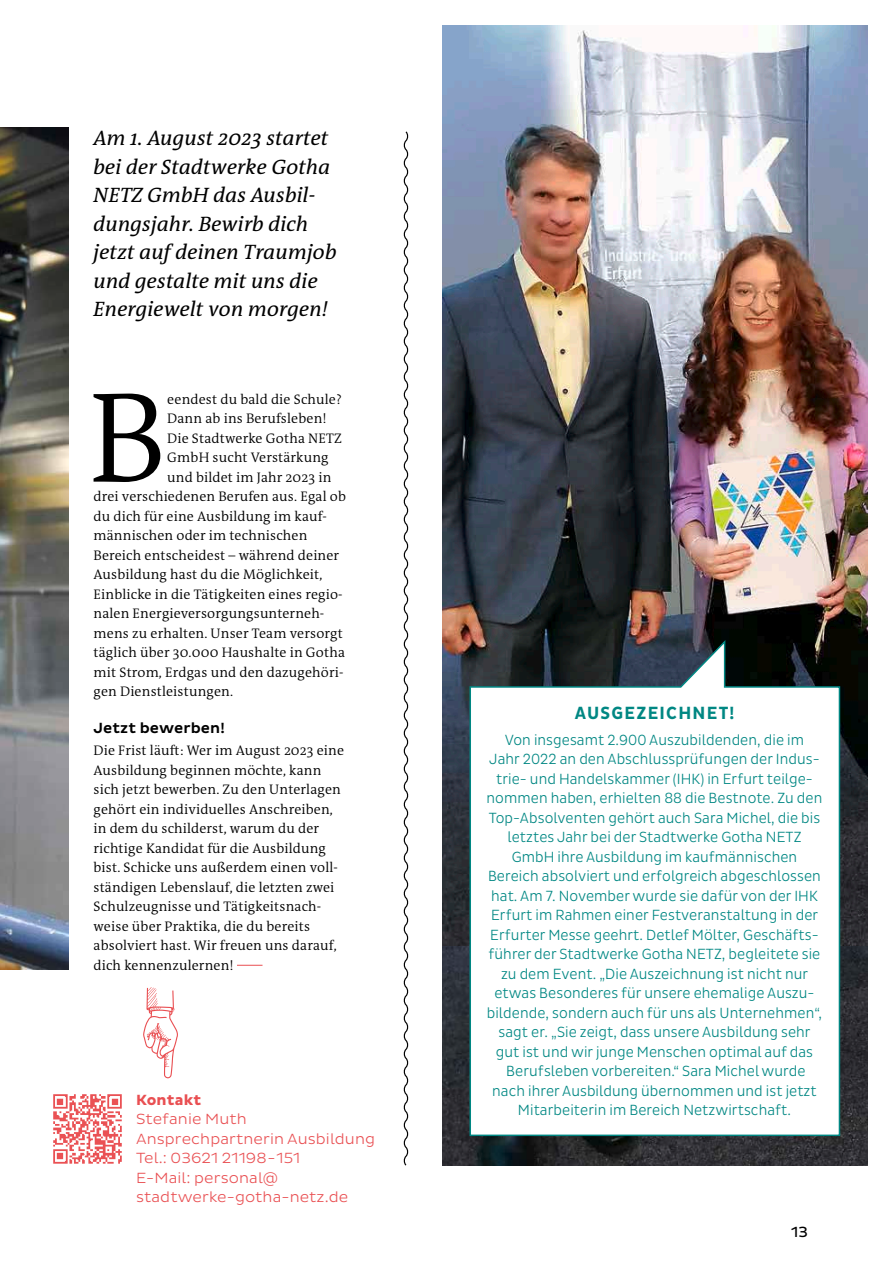
<style>
.page{position:relative;width:893px;height:1263px;background:#fff}
.page>*{position:absolute;margin:0;border:0;box-sizing:border-box;transform-origin:0 0}
.t1{font:300 129.6px "The Antiqua B W4";color:#000}
.t2{font:italic 21px/28.5px "The Antiqua B W5 Plain";letter-spacing:.005em;color:#000}
.t3{font:700 18px "Pluto Sans Cond";letter-spacing:.07em;color:#008783}
.t4{font:300 15px/19.5px "Pluto Sans Cond";letter-spacing:.005em;color:#008783;text-align:center}
.t5{font:300 15px/19.5px "Pluto Sans";letter-spacing:.005em;color:#e94f52}
.t6{font:500 15px "Pluto Sans";letter-spacing:.005em;color:#000}
.t7{font:700 15px "Pluto Sans";letter-spacing:.015em;color:#e94f52}
.t8{font:15px "Pluto Sans";color:#000}
.t9{font:300 13.95px/19.5px "The Antiqua B W4";letter-spacing:.01em;color:#000}
</style>
<div class="page">
<img style="left:0;top:128px;width:68px;height:841px">
<svg style="left:403px;top:131px;width:6px;height:1035px"></svg>
<img style="left:442px;top:26px;width:425px;height:920px">
<img style="left:442px;top:946px;width:425px;height:219px">
<svg style="left:469px;top:638px;width:372px;height:499px"></svg>
<svg style="left:237px;top:965px;width:25px;height:1px"></svg>
<svg style="left:143px;top:987px;width:35px;height:92px"></svg>
<img style="left:53px;top:1094px;width:69px;height:70px">
<h2 class="t2" style="left:94px;top:124px;width:245px">Am 1. August 2023 startet bei der Stadtwerke Gotha<br>NETZ GmbH das Ausbil&shy;dungsjahr. Bewirb dich jetzt auf deinen Traumjob und gestalte mit uns die<br>Energiewelt von morgen!</h2>
<h1 class="t1" style="left:88px;top:355px;width:79px">B</h1>
<p class="t9" style="left:167px;top:389px;width:176px">eendest du bald die Schule?</p>
<p class="t9" style="left:167px;top:409px;width:161px">Dann ab ins Berufsleben!</p>
<p class="t9" style="left:167px;top:428px;width:176px">Die Stadtwerke Gotha NETZ</p>
<p class="t9" style="left:167px;top:448px;width:163px">GmbH sucht Verstärkung</p>
<p class="t9" style="left:167px;top:467px;width:166px">und bildet im Jahr 2023 in</p>
<p class="t9" style="left:94px;top:487px;width:254px">drei verschiedenen Berufen aus. Egal ob</p>
<p class="t9" style="left:94px;top:506px;width:235px">du dich für eine Ausbildung im kauf-</p>
<p class="t9" style="left:94px;top:526px;width:215px">männischen oder im technischen</p>
<p class="t9" style="left:94px;top:545px;width:247px">Bereich entscheidest – während deiner</p>
<p class="t9" style="left:94px;top:565px;width:230px">Ausbildung hast du die Möglichkeit,</p>
<p class="t9" style="left:94px;top:584px;width:250px">Einblicke in die Tätigkeiten eines regio-</p>
<p class="t9" style="left:94px;top:604px;width:232px">nalen Energieversorgungsunterneh-</p>
<p class="t9" style="left:94px;top:623px;width:251px">mens zu erhalten. Unser Team versorgt</p>
<p class="t9" style="left:94px;top:643px;width:253px">täglich über 30.000 Haushalte in Gotha</p>
<p class="t9" style="left:94px;top:663px;width:251px">mit Strom, Erdgas und den dazugehöri-</p>
<p class="t9" style="left:94px;top:682px;width:141px">gen Dienstleistungen.</p>
<p class="t6" style="left:94px;top:719px;width:133px">Jetzt bewerben!</p>
<p class="t9" style="left:94px;top:741px;width:252px">Die Frist läuft: Wer im August 2023 eine Ausbildung beginnen möchte, kann sich jetzt bewerben. Zu den Unterlagen gehört ein individuelles Anschreiben, in dem du schilderst, warum du der richtige Kandidat für die Ausbildung bist. Schicke uns außerdem einen voll&shy;ständigen Lebenslauf, die letzten zwei Schulzeugnisse und Tätigkeitsnach&shy;weise über Praktika, die du bereits absolviert hast. Wir freuen uns darauf, dich kennenzulernen!</p>
<p class="t7" style="left:136px;top:1091px;width:67px">Kontakt</p>
<p class="t5" style="left:136px;top:1110px;width:240px">Stefanie Muth<br>Ansprechpartnerin Ausbildung<br>Tel.: 03621 21198-151<br>E-Mail: personal@ stadtwerke-gotha-netz.de</p>
<p class="t3" style="left:575px;top:703px;width:161px">AUSGEZEICHNET!</p>
<p class="t4" style="left:487px;top:730px;width:337px">Von insgesamt 2.900 Auszubildenden, die im<br>Jahr 2022 an den Abschlussprüfungen der Indus&shy;trie- und Handelskammer (IHK) in Erfurt teilge&shy;nommen haben, erhielten 88 die Bestnote. Zu den Top-Absolventen gehört auch Sara Michel, die bis letztes Jahr bei der Stadtwerke Gotha NETZ GmbH ihre Ausbildung im kaufmännischen Bereich absolviert und erfolgreich abgeschlossen hat. Am 7. November wurde sie dafür von der IHK Erfurt im Rahmen einer Festveranstaltung in der Erfurter Messe geehrt. Detlef Mölter, Geschäfts&shy;führer der Stadtwerke Gotha NETZ, begleitete sie zu dem Event. „Die Auszeichnung ist nicht nur etwas Besonderes für unsere ehemalige Auszu&shy;bildende, sondern auch für uns als Unternehmen“, sagt er. „Sie zeigt, dass unsere Ausbildung sehr gut ist und wir junge Menschen optimal auf das Berufsleben vorbereiten.“ Sara Michel wurde nach ihrer Ausbildung übernommen und ist jetzt Mitarbeiterin im Bereich Netzwirtschaft.</p>
<p class="t8" style="left:791px;top:1224px;width:18px">13</p>
</div>
